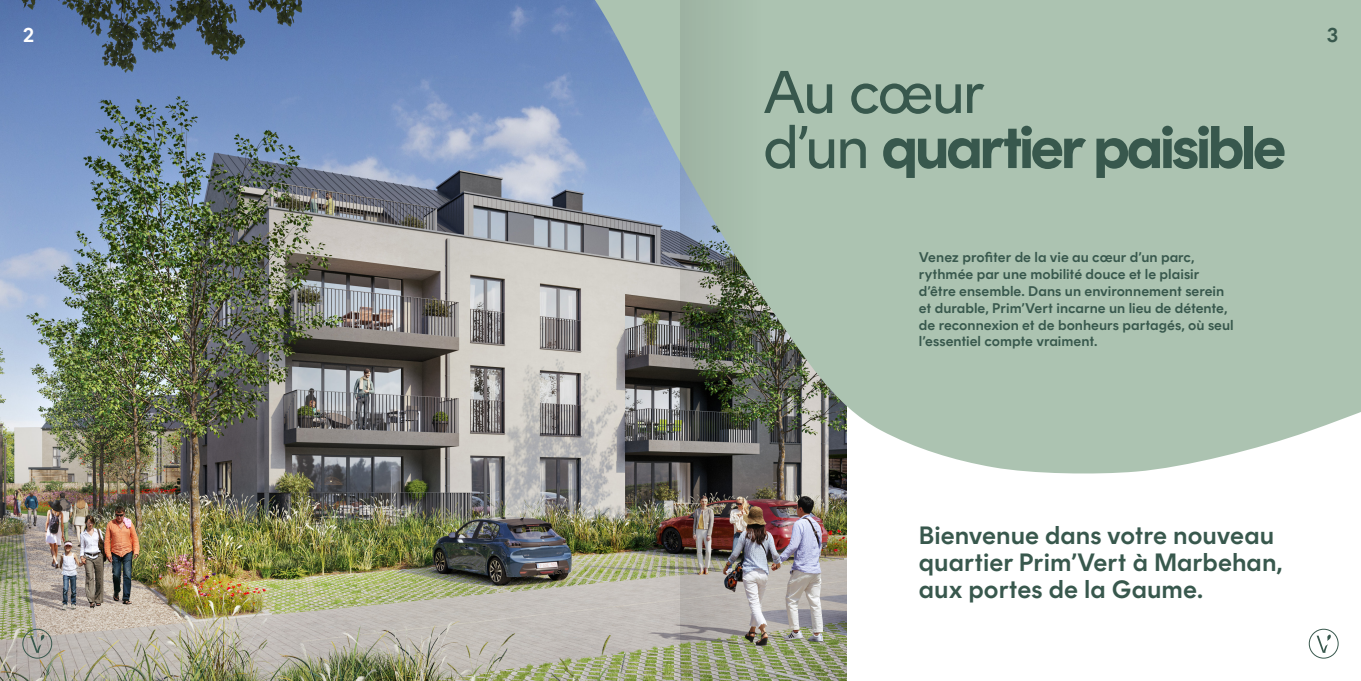
<style>
.page{position:relative;width:1361px;height:681px;background:#fff}
.page>*{position:absolute;margin:0;border:0;box-sizing:border-box;transform-origin:0 0}
.t1{font:700 60px "Rund Display";letter-spacing:-.025em;color:#38584d}
.t2{font:60px "Rund Text";letter-spacing:-.035em;color:#38584d}
.t3{font:600 25px/27px "Rund Text";color:#38584d}
.t4{font:600 20px "Rund Text";color:#fff}
.t5{font:600 20px "Rund Text";color:#38584d}
.t6{font:600 14px/16.8px "Rund Text";color:#38584d}
.s1{font-family:"Rund Text";font-weight:400}
</style>
<div class="page">
<img style="left:0;top:474px;width:847px;height:206px">
<img style="left:0;top:0;width:1361px;height:474px">
<div style="left:1309px;top:628px;width:29px;height:30px;border:1px solid #38584d;border-radius:50%"></div>
<svg style="left:1316px;top:634px;width:15px;height:18px"></svg>
<div style="left:23px;top:628px;width:29px;height:30px;border:1px solid #38584d;border-radius:50%"></div>
<svg style="left:30px;top:634px;width:14px;height:18px"></svg>
<img style="left:680px;top:0;width:83px;height:680px">
<h3 class="t4" style="left:23px;top:23px;width:13px">2</h3>
<h3 class="t5" style="left:1326px;top:23px;width:13px">3</h3>
<h1 class="t2" style="left:763px;top:58px;width:223px">Au cœur</h1>
<h1 class="t1" style="left:763px;top:112px;width:524px"><span class="s1">d’un</span> quartier paisible</h1>
<p class="t6" style="left:919px;top:249px;width:316px">Venez profiter de la vie au cœur d’un parc, rythmée par une mobilité douce et le plaisir d’être ensemble. Dans un environnement serein et durable, Prim’Vert incarne un lieu de détente, de reconnexion et de bonheurs partagés, où seul l’essentiel compte vraiment.</p>
<h2 class="t3" style="left:919px;top:522px;width:365px">Bienvenue dans votre nouveau quartier Prim’Vert à Marbehan, aux portes de la Gaume.</h2>
</div>
